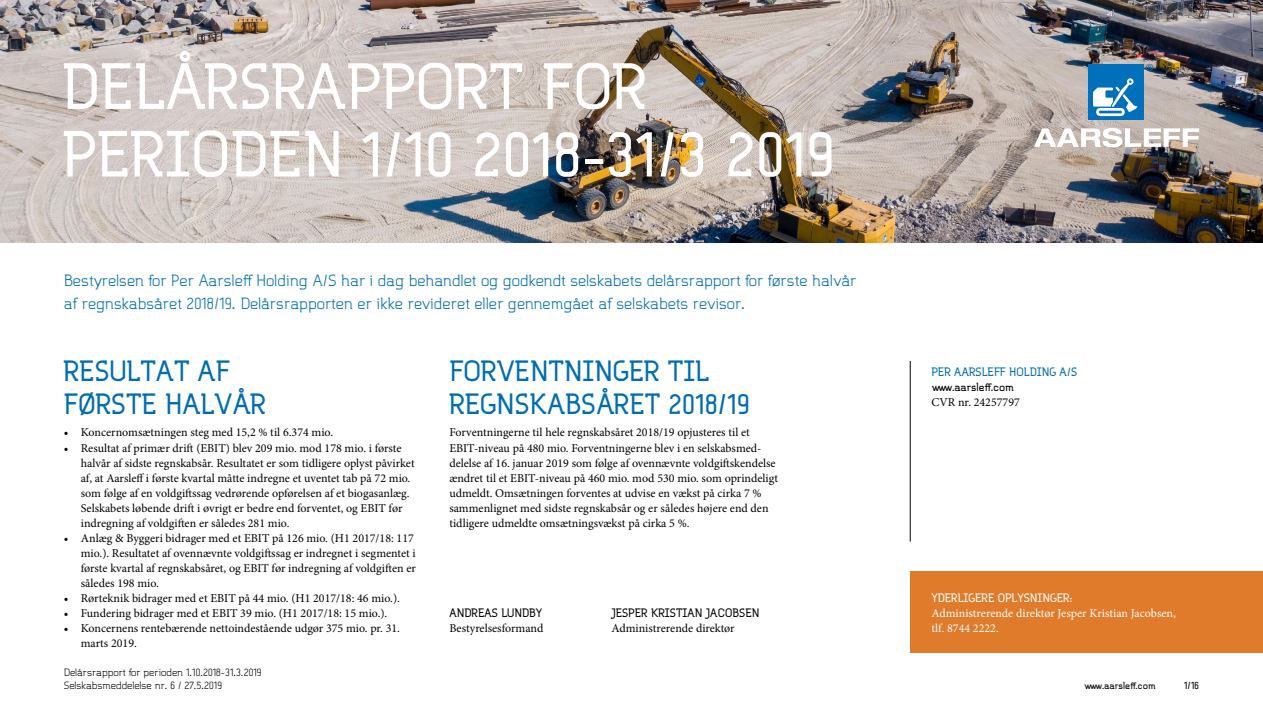
<style>
.page{position:relative;width:1263px;height:711px;background:#fff}
.page>*{position:absolute;margin:0;border:0;box-sizing:border-box;transform-origin:0 0}
.t1{font:700 60px/67.5px "B Ruston.";color:#fff}
.t2{font:700 27px/33px "B Ruston.";color:#006db1}
.t3{font:15px/22.5px "B Ruston.";color:#006db1}
.t4{font:12px/15px "Minion Pro";color:#000}
.t5{font:12px/15px "Minion Pro";color:#fff}
.t6{font:700 11.25px "B Ruston.";color:#000}
.t7{font:700 11.25px "B Ruston.";color:#fff}
.t8{font:700 11.25px "B Ruston.";color:#006db1}
.t9{font:9.75px/13.5px "B Ruston.";color:#000}
.t10{font:700 9.75px "B Ruston.";color:#000}
</style>
<div class="page">
<img style="left:0;top:0;width:1263px;height:242px">
<div style="left:1089px;top:64px;width:55px;height:55px;background:#0070ba"></div>
<svg style="left:1146px;top:64px;width:7px;height:7px"></svg>
<svg style="left:1093px;top:78px;width:44px;height:38px"></svg>
<svg style="left:1034px;top:128px;width:165px;height:19px"></svg>
<div style="left:910px;top:571px;width:353px;height:81px;background:#df7b2a"></div>
<hr style="left:910px;top:361px;width:1px;height:180px;background:#000">
<h1 class="t1" style="left:62px;top:52px;width:775px">DELÅRSRAPPORT FOR<br>PERIODEN 1/10 2018-31/3 2019</h1>
<p class="t3" style="left:64px;top:268px;width:794px">Bestyrelsen for Per Aarsleff Holding A/S har i dag behandlet og godkendt selskabets delårsrapport for første halvår af regnskabsåret 2018/19. Delårsrapporten er ikke revideret eller gennemgået af selskabets revisor.</p>
<h2 class="t2" style="left:64px;top:354px;width:204px">RESULTAT AF<br>FØRSTE HALVÅR</h2>
<p class="t4" style="left:64px;top:425px;width:271px">• Koncernomsætningen steg med 15,2 % til 6.374 mio.</p>
<p class="t4" style="left:81px;top:440px;width:335px;text-indent:-17px">• Resultat af primær drift (EBIT) blev 209 mio. mod 178 mio. i første halvår af sidste regnskabsår. Resultatet er som tidligere oplyst påvirket af, at Aarsleff i første kvartal måtte indregne et uventet tab på 72 mio. som følge af en voldgiftssag vedrørende opførelsen af et biogasanlæg.<br>Selskabets løbende drift i øvrigt er bedre end forventet, og EBIT før indregning af voldgiften er således 281 mio.</p>
<p class="t4" style="left:81px;top:530px;width:337px;text-indent:-17px">• Anlæg &amp; Byggeri bidrager med et EBIT på 126 mio. (H1 2017/18: 117 mio.). Resultatet af ovennævnte voldgiftssag er indregnet i segmentet i første kvartal af regnskabsåret, og EBIT før indregning af voldgiften er således 198 mio.</p>
<p class="t4" style="left:64px;top:590px;width:338px">• Rørteknik bidrager med et EBIT på 44 mio. (H1 2017/18: 46 mio.).</p>
<p class="t4" style="left:64px;top:605px;width:325px">• Fundering bidrager med et EBIT 39 mio. (H1 2017/18: 15 mio.).</p>
<p class="t4" style="left:81px;top:620px;width:321px;text-indent:-17px">• Koncernens rentebærende nettoindestående udgør 375 mio. pr. 31. marts 2019.</p>
<p class="t9" style="left:64px;top:664px;width:199px">Delårsrapport for perioden 1.10.2018-31.3.2019<br>Selskabsmeddelelse nr. 6 / 27.5.2019</p>
<h2 class="t2" style="left:449px;top:354px;width:302px">FORVENTNINGER TIL<br>REGNSKABSÅRET 2018/19</h2>
<p class="t4" style="left:449px;top:425px;width:330px">Forventningerne til hele regnskabsåret 2018/19 opjusteres til et EBIT-niveau på 480 mio. Forventningerne blev i en selskabsmed&shy;delelse af 16. januar 2019 som følge af ovennævnte voldgiftskendelse ændret til et EBIT-niveau på 460 mio. mod 530 mio. som oprindeligt udmeldt. Omsætningen forventes at udvise en vækst på cirka 7 % sammenlignet med sidste regnskabsår og er således højere end den tidligere udmeldte omsætningsvækst på cirka 5 %.</p>
<p class="t6" style="left:449px;top:605px;width:94px">ANDREAS LUNDBY</p>
<p class="t6" style="left:611px;top:605px;width:150px">JESPER KRISTIAN JACOBSEN</p>
<p class="t4" style="left:449px;top:620px;width:96px">Bestyrelsesformand</p>
<p class="t4" style="left:611px;top:620px;width:125px">Administrerende direktør</p>
<p class="t8" style="left:931px;top:365px;width:147px">PER AARSLEFF HOLDING A/S</p>
<p class="t6" style="left:931px;top:380px;width:84px">www.aarsleff.com</p>
<p class="t4" style="left:931px;top:395px;width:90px">CVR nr. 24257797</p>
<p class="t7" style="left:931px;top:590px;width:142px">YDERLIGERE OPLYSNINGER:</p>
<p class="t5" style="left:931px;top:605px;width:246px">Administrerende direktør Jesper Kristian Jacobsen, tlf. 8744 2222.</p>
<p class="t10" style="left:1084px;top:679px;width:73px">www.aarsleff.com</p>
<p class="t10" style="left:1184px;top:679px;width:17px">1/16</p>
</div>
